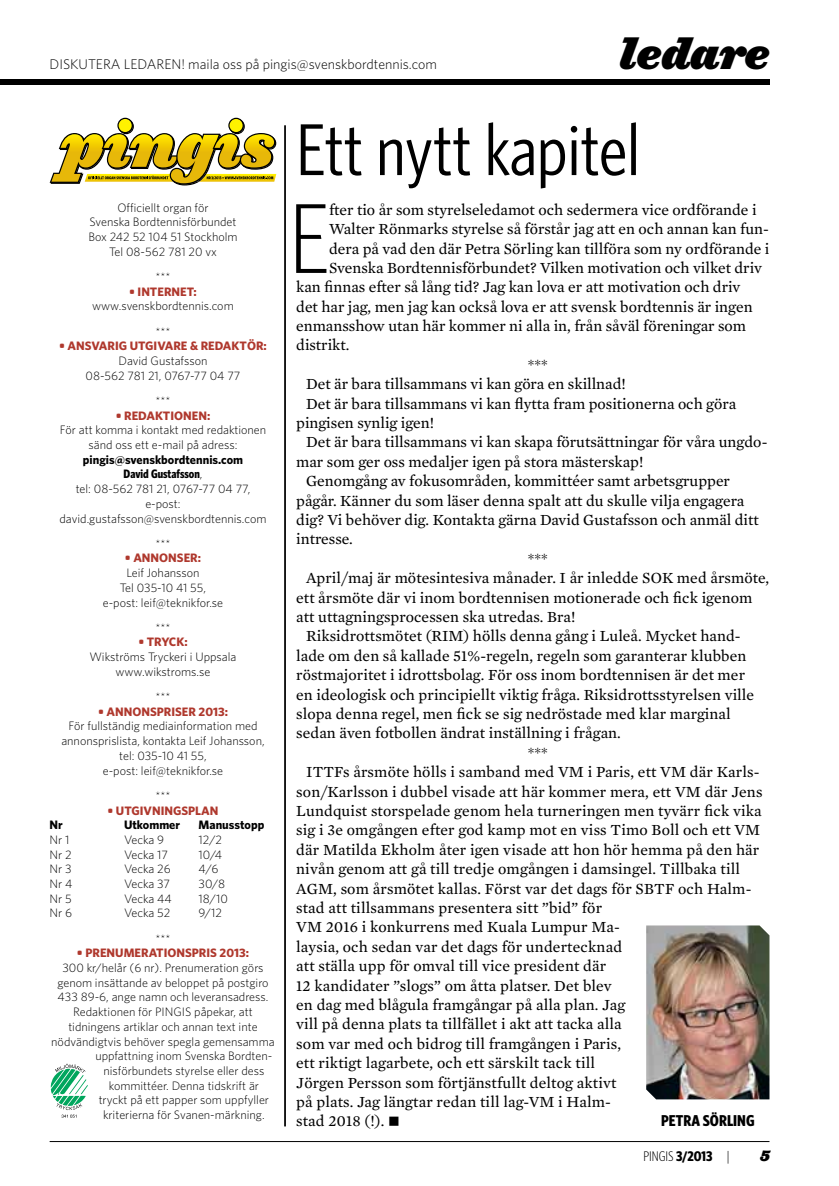
<style>
.page{position:relative;width:839px;height:1186px;background:#fff}
.page>*{position:absolute;margin:0;border:0;box-sizing:border-box;transform-origin:0 0}
.t1{font:300 condensed 99.4px "Whitney HTF";color:#000}
.t2{font:condensed 73.5px "Whitney HTF";color:#000}
.t3{font:42px "Ziggurat HTF Black Italic";color:#000}
.t4{font:15.75px "Mercury Text G2 Roman";letter-spacing:.005em;color:#000}
.t5{font:700 condensed 15.75px "Whitney HTF";color:#000}
.t6{font:300 14px "Whitney HTF";color:#000}
.t7{font:300 condensed 14px "Whitney HTF";color:#000}
.t8{font:14px "Ziggurat HTF Black Italic";color:#000}
.t9{font:300 12.25px/14.7px "Whitney HTF";color:#000;text-align:center}
.t10{font:700 12.25px "Whitney HTF";color:#af382d}
.t11{font:700 12.25px "Whitney HTF";color:#000}
.s1{font-weight:700}
.s2{font-weight:700;font-stretch:condensed}
</style>
<div class="page">
<hr style="left:50px;top:1141px;width:719px;height:1px;background:#000">
<div style="left:0;top:79px;width:769px;height:5px;background:#000"></div>
<hr style="left:284px;top:125px;width:2px;height:1001px;background:#000">
<img style="left:646px;top:925px;width:123px;height:174px">
<svg style="left:50px;top:118px;width:226px;height:67px"></svg>
<svg style="left:51px;top:1063px;width:37px;height:54px"></svg>
<hr style="left:0;top:0;width:1px;height:582px;background:#d99515">
<p class="t6" style="left:50px;top:56px;width:389px">DISKUTERA LEDAREN! maila oss på pingis@svenskbordtennis.com</p>
<h3 class="t3" style="left:618px;top:19px;width:152px">ledare</h3>
<p class="t9" style="left:88px;top:200px;width:151px">Officiellt organ för<br>Svenska Bordtennisförbundet<br>Box 242 52 104 51 Stockholm<br>Tel 08-562 781 20 vx</p>
<p class="t9" style="left:155px;top:269px;width:17px">***</p>
<p class="t10" style="left:129px;top:284px;width:69px">• INTERNET:</p>
<p class="t9" style="left:92px;top:293px;width:143px;line-height:25.2px">www.svenskbordtennis.com ***</p>
<p class="t10" style="left:59px;top:338px;width:209px">• ANSVARIG UTGIVARE &amp; REDAKTÖR:</p>
<p class="t9" style="left:85px;top:353px;width:156px">David Gustafsson<br>08-562 781 21, 0767-77 04 77</p>
<p class="t9" style="left:155px;top:393px;width:17px">***</p>
<p class="t10" style="left:116px;top:408px;width:96px">• REDAKTIONEN:</p>
<p class="t9" style="left:60px;top:422px;width:208px">För att komma i kontakt med redaktionen sänd oss ett e-mail på adress:</p>
<p class="t9" style="left:59px;top:452px;width:208px"><span class="s1">pingis@svenskbordtennis.com<br></span><span class="s2">David Gustafsson</span>,<br>tel: 08-562 781 21, 0767-77 04 77, e-post: david.gustafsson@svenskbordtennis.com</p>
<p class="t9" style="left:155px;top:536px;width:17px">***</p>
<p class="t10" style="left:125px;top:551px;width:78px">• ANNONSER:</p>
<p class="t9" style="left:103px;top:565px;width:122px">Leif Johansson<br>Tel 035-10 41 55, e-post: leif@teknikfor.se</p>
<p class="t9" style="left:155px;top:620px;width:17px">***</p>
<p class="t10" style="left:138px;top:635px;width:51px">• TRYCK:</p>
<p class="t9" style="left:89px;top:649px;width:148px">Wikströms Tryckeri i Uppsala www.wikstroms.se</p>
<p class="t9" style="left:155px;top:689px;width:17px">***</p>
<p class="t10" style="left:98px;top:704px;width:131px">• ANNONSPRISER 2013:</p>
<p class="t9" style="left:61px;top:718px;width:205px">För fullständig mediainformation med annonsprislista, kontakta Leif Johansson, tel: 035-10 41 55,<br>e-post: leif@teknikfor.se</p>
<p class="t9" style="left:155px;top:788px;width:17px">***</p>
<p class="t10" style="left:107px;top:803px;width:112px">• UTGIVNINGSPLAN</p>
<p class="t11" style="left:50px;top:817px;width:15px">Nr</p>
<p class="t11" style="left:124px;top:817px;width:57px">Utkommer</p>
<p class="t11" style="left:198px;top:817px;width:67px">Manusstopp</p>
<p class="t9" style="left:50px;top:832px;width:21px">Nr 1</p>
<p class="t9" style="left:124px;top:832px;width:42px">Vecka 9</p>
<p class="t9" style="left:198px;top:832px;width:25px">12/2</p>
<p class="t9" style="left:50px;top:847px;width:24px">Nr 2</p>
<p class="t9" style="left:124px;top:847px;width:46px">Vecka 17</p>
<p class="t9" style="left:198px;top:847px;width:25px">10/4</p>
<p class="t9" style="left:50px;top:861px;width:24px">Nr 3</p>
<p class="t9" style="left:124px;top:861px;width:48px">Vecka 26</p>
<p class="t9" style="left:198px;top:861px;width:21px">4/6</p>
<p class="t9" style="left:50px;top:876px;width:24px">Nr 4</p>
<p class="t9" style="left:124px;top:876px;width:48px">Vecka 37</p>
<p class="t9" style="left:198px;top:876px;width:28px">30/8</p>
<p class="t9" style="left:50px;top:891px;width:24px">Nr 5</p>
<p class="t9" style="left:124px;top:891px;width:49px">Vecka 44</p>
<p class="t9" style="left:198px;top:891px;width:31px">18/10</p>
<p class="t9" style="left:50px;top:905px;width:24px">Nr 6</p>
<p class="t9" style="left:124px;top:905px;width:48px">Vecka 52</p>
<p class="t9" style="left:198px;top:905px;width:25px">9/12</p>
<p class="t9" style="left:155px;top:931px;width:17px">***</p>
<p class="t10" style="left:77px;top:945px;width:173px">• PRENUMERATIONSPRIS 2013:</p>
<p class="t9" style="left:62px;top:960px;width:203px">300 kr/helår (6 nr). Prenumeration görs</p>
<p class="t9" style="left:57px;top:975px;width:212px">genom insättande av beloppet på postgiro</p>
<p class="t9" style="left:58px;top:989px;width:212px">433 89-6, ange namn och leveransadress.</p>
<p class="t9" style="left:73px;top:1004px;width:181px">Redaktionen för PINGIS påpekar, att</p>
<p class="t9" style="left:68px;top:1019px;width:191px">tidningens artiklar och annan text inte</p>
<p class="t9" style="left:51px;top:1033px;width:225px">nödvändigtvis behöver spegla gemensamma</p>
<p class="t9" style="left:95px;top:1048px;width:178px">uppfattning inom Svenska Bordten-</p>
<p class="t9" style="left:103px;top:1063px;width:162px">nisförbundets styrelse eller dess</p>
<p class="t9" style="left:109px;top:1078px;width:152px">kommittéer. Denna tidskrift är</p>
<p class="t9" style="left:99px;top:1092px;width:172px">tryckt på ett papper som uppfyller</p>
<p class="t9" style="left:103px;top:1107px;width:163px">kriterierna för Svanen-märkning.</p>
<h2 class="t2" style="left:296px;top:108px;width:345px">Ett nytt kapitel</h2>
<h1 class="t1" style="left:290px;top:183px;width:41px">E</h1>
<p class="t4" style="left:329px;top:200px;width:429px">fter tio år som styrelseledamot och sedermera vice ordförande i</p>
<p class="t4" style="left:329px;top:219px;width:441px">Walter Rönmarks styrelse så förstår jag att en och annan kan fun-</p>
<p class="t4" style="left:329px;top:239px;width:442px">dera på vad den där Petra Sörling kan tillföra som ny ordförande i</p>
<p class="t4" style="left:329px;top:258px;width:434px">Svenska Bordtennisförbundet? Vilken motivation och vilket driv</p>
<p class="t4" style="left:296px;top:278px;width:445px">kan finnas efter så lång tid? Jag kan lova er att motivation och driv</p>
<p class="t4" style="left:296px;top:297px;width:458px">det har jag, men jag kan också lova er att svensk bordtennis är ingen</p>
<p class="t4" style="left:296px;top:316px;width:451px">enmansshow utan här kommer ni alla in, från såväl föreningar som</p>
<p class="t4" style="left:296px;top:336px;width:55px">distrikt.</p>
<p class="t4" style="left:527px;top:355px;width:22px">***</p>
<p class="t4" style="left:306px;top:375px;width:321px">Det är bara tillsammans vi kan göra en skillnad!</p>
<p class="t4" style="left:306px;top:394px;width:431px">Det är bara tillsammans vi kan flytta fram positionerna och göra</p>
<p class="t4" style="left:296px;top:413px;width:139px">pingisen synlig igen!</p>
<p class="t4" style="left:306px;top:433px;width:463px">Det är bara tillsammans vi kan skapa förutsättningar för våra ungdo-</p>
<p class="t4" style="left:296px;top:452px;width:348px">mar som ger oss medaljer igen på stora mästerskap!</p>
<p class="t4" style="left:306px;top:472px;width:425px">Genomgång av fokusområden, kommittéer samt arbetsgrupper</p>
<p class="t4" style="left:296px;top:491px;width:449px">pågår. Känner du som läser denna spalt att du skulle vilja engagera</p>
<p class="t4" style="left:296px;top:510px;width:464px">dig? Vi behöver dig. Kontakta gärna David Gustafsson och anmäl ditt</p>
<p class="t4" style="left:296px;top:530px;width:58px">intresse.</p>
<p class="t4" style="left:527px;top:549px;width:22px">***</p>
<p class="t4" style="left:306px;top:568px;width:464px">April/maj är mötesintesiva månader. I år inledde SOK med årsmöte,</p>
<p class="t4" style="left:296px;top:588px;width:457px">ett årsmöte där vi inom bordtennisen motionerade och fick igenom</p>
<p class="t4" style="left:296px;top:607px;width:281px">att uttagningsprocessen ska utredas. Bra!</p>
<p class="t4" style="left:306px;top:627px;width:436px">Riksidrottsmötet (RIM) hölls denna gång i Luleå. Mycket hand-</p>
<p class="t4" style="left:296px;top:646px;width:451px">lade om den så kallade 51%-regeln, regeln som garanterar klubben</p>
<p class="t4" style="left:296px;top:665px;width:450px">röstmajoritet i idrottsbolag. För oss inom bordtennisen är det mer</p>
<p class="t4" style="left:296px;top:685px;width:459px">en ideologisk och principiellt viktig fråga. Riksidrottsstyrelsen ville</p>
<p class="t4" style="left:296px;top:704px;width:436px">slopa denna regel, men fick se sig nedröstade med klar marginal</p>
<p class="t4" style="left:296px;top:724px;width:326px">sedan även fotbollen ändrat inställning i frågan.</p>
<p class="t4" style="left:527px;top:743px;width:22px">***</p>
<p class="t4" style="left:306px;top:762px;width:455px">ITTFs årsmöte hölls i samband med VM i Paris, ett VM där Karls-</p>
<p class="t4" style="left:296px;top:782px;width:467px">son/Karlsson i dubbel visade att här kommer mera, ett VM där Jens</p>
<p class="t4" style="left:296px;top:801px;width:467px">Lundquist storspelade genom hela turneringen men tyvärr fick vika</p>
<p class="t4" style="left:296px;top:820px;width:465px">sig i 3e omgången efter god kamp mot en viss Timo Boll och ett VM</p>
<p class="t4" style="left:296px;top:840px;width:464px">där Matilda Ekholm åter igen visade att hon hör hemma på den här</p>
<p class="t4" style="left:296px;top:859px;width:445px">nivån genom att gå till tredje omgången i damsingel. Tillbaka till</p>
<p class="t4" style="left:296px;top:879px;width:456px">AGM, som årsmötet kallas. Först var det dags för SBTF och Halm-</p>
<p class="t4" style="left:296px;top:898px;width:307px">stad att tillsammans presentera sitt ”bid” för</p>
<p class="t4" style="left:296px;top:917px;width:325px">VM 2016 i konkurrens med Kuala Lumpur Ma-</p>
<p class="t4" style="left:296px;top:937px;width:327px">laysia, och sedan var det dags för undertecknad</p>
<p class="t4" style="left:296px;top:956px;width:311px">att ställa upp för omval till vice president där</p>
<p class="t4" style="left:296px;top:976px;width:317px">12 kandidater ”slogs” om åtta platser. Det blev</p>
<p class="t4" style="left:296px;top:995px;width:330px">en dag med blågula framgångar på alla plan. Jag</p>
<p class="t4" style="left:296px;top:1014px;width:327px">vill på denna plats ta tillfället i akt att tacka alla</p>
<p class="t4" style="left:296px;top:1034px;width:326px">som var med och bidrog till framgången i Paris,</p>
<p class="t4" style="left:296px;top:1053px;width:300px">ett riktigt lagarbete, och ett särskilt tack till</p>
<p class="t4" style="left:296px;top:1073px;width:322px">Jörgen Persson som förtjänstfullt deltog aktivt</p>
<p class="t4" style="left:296px;top:1092px;width:316px">på plats. Jag längtar redan till lag-VM i Halm-</p>
<p class="t4" style="left:296px;top:1111px;width:105px">stad 2018 (!). ■</p>
<p class="t5" style="left:661px;top:1111px;width:95px">PETRA SÖRLING</p>
<p class="t7" style="left:643px;top:1148px;width:88px">PINGIS <span class="s1">3/2013</span> |</p>
<p class="t8" style="left:759px;top:1144px;width:11px">5</p>
</div>
